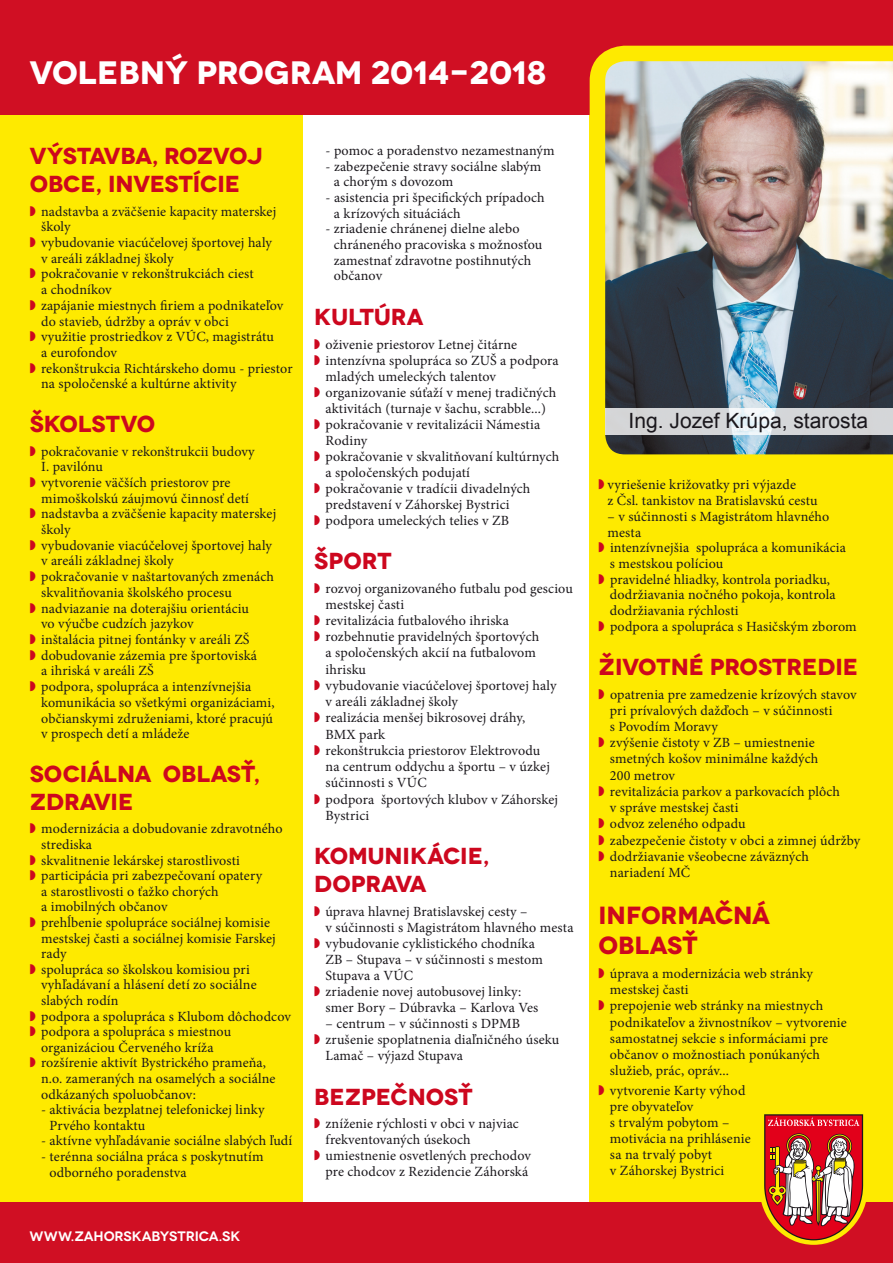
<style>
.page{position:relative;width:893px;height:1263px;background:#feea00}
.page>*{position:absolute;margin:0;border:0;box-sizing:border-box;transform-origin:0 0}
.t1{font:700 32.4px "Novecentowide";color:#fff}
.t2{font:700 24.75px/30.2px "Novecentowide";letter-spacing:-.01em;color:#cd071e}
.t3{font:700 23.1px/28.2px "Novecentowide";letter-spacing:-.01em;color:#cd071e}
.t4{font:21px "Arial";color:#1a171c}
.TEXT{font:14.1px/15.8px "Minion Pro";letter-spacing:.01em;color:#1a171c}
.t5{font:600 13.65px "Novecentowide";letter-spacing:-.005em;color:#fff}
</style>
<div class="page">
<div style="left:304px;top:0;width:285px;height:1263px;background:#fff"></div>
<div style="left:0;top:0;width:893px;height:114px;background:#d00f23"></div>
<div style="left:0;top:1203px;width:893px;height:60px;background:#d00f23"></div>
<svg style="left:759px;top:1114px;width:109px;height:131px"></svg>
<img style="left:590px;top:46px;width:303px;height:409px">
<svg style="left:605px;top:408px;width:288px;height:27px;background:#d7dadc"></svg>
<p class="t1" style="left:30px;top:53px;width:518px">VOLEBNÝ PROGRAM 2014-2018</p>
<p class="t3" style="left:30px;top:142px;width:235px">VÝSTAVBA, ROZVOJ<br>OBCE, INVESTÍCIE</p>
<p class="TEXT" style="left:41px;top:203px;width:237px">nadstavba a zväčšenie kapacity materskej školy</p>
<p class="TEXT" style="left:41px;top:235px;width:232px">vybudovanie viacúčelovej športovej haly v areáli základnej školy</p>
<p class="TEXT" style="left:41px;top:266px;width:214px">pokračovanie v rekonštrukciách ciest a chodníkov</p>
<p class="TEXT" style="left:41px;top:298px;width:244px">zapájanie miestnych firiem a podnikateľov do stavieb, údržby a opráv v obci</p>
<p class="TEXT" style="left:41px;top:329px;width:234px">využitie prostriedkov z VÚC, magistrátu a eurofondov</p>
<p class="TEXT" style="left:41px;top:360px;width:253px">rekonštrukcia Richtárskeho domu - priestor na spoločenské a kultúrne aktivity</p>
<p class="t3" style="left:30px;top:410px;width:127px">ŠKOLSTVO</p>
<p class="TEXT" style="left:41px;top:443px;width:215px">pokračovanie v rekonštrukcii budovy<br>I. pavilónu</p>
<p class="TEXT" style="left:41px;top:475px;width:209px">vytvorenie väčších priestorov pre mimoškolskú záujmovú činnosť detí</p>
<p class="TEXT" style="left:41px;top:506px;width:237px">nadstavba a zväčšenie kapacity materskej školy</p>
<p class="TEXT" style="left:41px;top:537px;width:232px">vybudovanie viacúčelovej športovej haly v areáli základnej školy</p>
<p class="TEXT" style="left:41px;top:569px;width:234px">pokračovanie v naštartovaných zmenách skvalitňovania školského procesu</p>
<p class="TEXT" style="left:41px;top:600px;width:209px">nadviazanie na doterajšiu orientáciu vo výučbe cudzích jazykov</p>
<p class="TEXT" style="left:41px;top:632px;width:210px">inštalácia pitnej fontánky v areáli ZŠ</p>
<p class="TEXT" style="left:41px;top:647px;width:217px">dobudovanie zázemia pre športoviská a ihriská v areáli ZŠ</p>
<p class="TEXT" style="left:41px;top:679px;width:235px">podpora, spolupráca a intenzívnejšia komunikácia so všetkými organizáciami, občianskymi združeniami, ktoré pracujú v prospech detí a mládeže</p>
<p class="t3" style="left:30px;top:760px;width:232px">SOCIÁLNA OBLASŤ,<br>ZDRAVIE</p>
<p class="TEXT" style="left:41px;top:821px;width:243px">modernizácia a dobudovanie zdravotného strediska</p>
<p class="TEXT" style="left:41px;top:852px;width:200px">skvalitnenie lekárskej starostlivosti</p>
<p class="TEXT" style="left:41px;top:868px;width:223px">participácia pri zabezpečovaní opatery a starostlivosti o ťažko chorých<br>a imobilných občanov</p>
<p class="TEXT" style="left:41px;top:915px;width:236px">prehĺbenie spolupráce sociálnej komisie mestskej časti a sociálnej komisie Farskej rady</p>
<p class="TEXT" style="left:41px;top:961px;width:217px">spolupráca so školskou komisiou pri vyhľadávaní a hlásení detí zo sociálne slabých rodín</p>
<p class="TEXT" style="left:41px;top:1008px;width:251px">podpora a spolupráca s Klubom dôchodcov</p>
<p class="TEXT" style="left:41px;top:1024px;width:192px">podpora a spolupráca s miestnou organizáciou Červeného kríža</p>
<p class="TEXT" style="left:41px;top:1055px;width:236px">rozšírenie aktivít Bystrického prameňa, n.o. zameraných na osamelých a sociálne odkázaných spoluobčanov:</p>
<p class="TEXT" style="left:49px;top:1102px;width:217px;text-indent:-8px">- aktivácia bezplatnej telefonickej linky<br>Prvého kontaktu</p>
<p class="TEXT" style="left:41px;top:1133px;width:253px">- aktívne vyhľadávanie sociálne slabých ľudí</p>
<p class="TEXT" style="left:49px;top:1149px;width:216px;text-indent:-8px">- terénna sociálna práca s poskytnutím odborného poradenstva</p>
<p class="t5" style="left:29px;top:1227px;width:212px">WWW.ZAHORSKABYSTRICA.SK</p>
<p class="TEXT" style="left:326px;top:142px;width:231px">- pomoc a poradenstvo nezamestnaným</p>
<p class="TEXT" style="left:334px;top:158px;width:209px;text-indent:-8px">- zabezpečenie stravy sociálne slabým a chorým s dovozom</p>
<p class="TEXT" style="left:334px;top:190px;width:212px;text-indent:-8px">- asistencia pri špecifických prípadoch a krízových situáciách</p>
<p class="TEXT" style="left:334px;top:221px;width:210px;text-indent:-8px">- zriadenie chránenej dielne alebo chráneného pracoviska s možnosťou zamestnať zdravotne postihnutých občanov</p>
<p class="t3" style="left:314px;top:303px;width:111px">KULTÚRA</p>
<p class="TEXT" style="left:326px;top:336px;width:193px">oživenie priestorov Letnej čitárne</p>
<p class="TEXT" style="left:326px;top:352px;width:235px">intenzívna spolupráca so ZUŠ a podpora mladých umeleckých talentov</p>
<p class="TEXT" style="left:326px;top:384px;width:232px">organizovanie súťaží v menej tradičných aktivitách (turnaje v šachu, scrabble...)</p>
<p class="TEXT" style="left:326px;top:416px;width:216px">pokračovanie v revitalizácii Námestia<br>Rodiny</p>
<p class="TEXT" style="left:326px;top:448px;width:235px">pokračovanie v skvalitňovaní kultúrnych a spoločenských podujatí</p>
<p class="TEXT" style="left:326px;top:480px;width:206px">pokračovanie v tradícii divadelných predstavení v Záhorskej Bystrici</p>
<p class="TEXT" style="left:326px;top:512px;width:185px">podpora umeleckých telies v ZB</p>
<p class="t3" style="left:314px;top:547px;width:79px">ŠPORT</p>
<p class="TEXT" style="left:326px;top:580px;width:249px;line-height:16.2px">rozvoj organizovaného futbalu pod gesciou mestskej časti</p>
<p class="TEXT" style="left:326px;top:613px;width:185px">revitalizácia futbalového ihriska</p>
<p class="TEXT" style="left:326px;top:629px;width:215px;line-height:16.2px">rozbehnutie pravidelných športových a spoločenských akcií na futbalovom ihrisku</p>
<p class="TEXT" style="left:326px;top:677px;width:232px;line-height:16.2px">vybudovanie viacúčelovej športovej haly v areáli základnej školy</p>
<p class="TEXT" style="left:326px;top:710px;width:201px;line-height:16.2px">realizácia menšej bikrosovej dráhy,<br>BMX park</p>
<p class="TEXT" style="left:326px;top:742px;width:226px;line-height:16.2px">rekonštrukcia priestorov Elektrovodu na centrum oddychu a športu – v úzkej súčinnosti s VÚC</p>
<p class="TEXT" style="left:326px;top:791px;width:234px;line-height:16.2px">podpora športových klubov v Záhorskej<br>Bystrici</p>
<p class="t3" style="left:314px;top:842px;width:177px">KOMUNIKÁCIE,<br>DOPRAVA</p>
<p class="TEXT" style="left:326px;top:903px;width:249px">úprava hlavnej Bratislavskej cesty –<br>v súčinnosti s Magistrátom hlavného mesta</p>
<p class="TEXT" style="left:326px;top:935px;width:219px">vybudovanie cyklistického chodníka<br>ZB – Stupava – v súčinnosti s mestom<br>Stupava a VÚC</p>
<p class="TEXT" style="left:326px;top:983px;width:214px">zriadenie novej autobusovej linky: smer Bory – Dúbravka – Karlova Ves</p>
<p class="TEXT" style="left:326px;top:1016px;width:196px">– centrum – v súčinnosti s DPMB</p>
<p class="TEXT" style="left:326px;top:1031px;width:235px">zrušenie spoplatnenia diaľničného úseku<br>Lamač – výjazd Stupava</p>
<p class="t3" style="left:314px;top:1083px;width:160px">BEZPEČNOSŤ</p>
<p class="TEXT" style="left:326px;top:1116px;width:195px">zníženie rýchlosti v obci v najviac frekventovaných úsekoch</p>
<p class="TEXT" style="left:326px;top:1148px;width:207px">umiestnenie osvetlených prechodov pre chodcov z Rezidencie Záhorská</p>
<p class="t4" style="left:629px;top:407px;width:241px">Ing. Jozef Krúpa, starosta</p>
<p class="TEXT" style="left:608px;top:476px;width:212px">vyriešenie križovatky pri výjazde<br>z Čsl. tankistov na Bratislavskú cestu</p>
<p class="TEXT" style="left:608px;top:508px;width:223px">– v súčinnosti s Magistrátom hlavného mesta</p>
<p class="TEXT" style="left:610px;top:540px;width:238px">intenzívnejšia spolupráca a komunikácia s mestskou políciou</p>
<p class="TEXT" style="left:610px;top:571px;width:227px">pravidelné hliadky, kontrola poriadku, dodržiavania nočného pokoja, kontrola dodržiavania rýchlosti</p>
<p class="TEXT" style="left:610px;top:618px;width:248px">podpora a spolupráca s Hasičským zborom</p>
<p class="t3" style="left:599px;top:653px;width:261px">ŽIVOTNÉ PROSTREDIE</p>
<p class="TEXT" style="left:610px;top:686px;width:248px;line-height:16.2px">opatrenia pre zamedzenie krízových stavov pri prívalových dažďoch – v súčinnosti<br>s Povodím Moravy</p>
<p class="TEXT" style="left:610px;top:735px;width:210px;line-height:16.2px">zvýšenie čistoty v ZB – umiestnenie smetných košov minimálne každých<br>200 metrov</p>
<p class="TEXT" style="left:610px;top:783px;width:232px;line-height:16.2px">revitalizácia parkov a parkovacích plôch v správe mestskej časti</p>
<p class="TEXT" style="left:610px;top:816px;width:137px">odvoz zeleného odpadu</p>
<p class="TEXT" style="left:610px;top:832px;width:252px">zabezpečenie čistoty v obci a zimnej údržby</p>
<p class="TEXT" style="left:610px;top:848px;width:200px;line-height:16.2px">dodržiavanie všeobecne záväzných nariadení MČ</p>
<p class="t2" style="left:599px;top:900px;width:173px">INFORMAČNÁ<br>OBLASŤ</p>
<p class="TEXT" style="left:610px;top:965px;width:204px">úprava a modernizácia web stránky mestskej časti</p>
<p class="TEXT" style="left:610px;top:998px;width:238px;line-height:16.2px">prepojenie web stránky na miestnych podnikateľov a živnostníkov – vytvorenie samostatnej sekcie s informáciami pre občanov o možnostiach ponúkaných služieb, prác, opráv...</p>
<p class="TEXT" style="left:610px;top:1083px;width:142px">vytvorenie Karty výhod pre obyvateľov<br>s trvalým pobytom – motivácia na prihlásenie sa na trvalý pobyt<br>v Záhorskej Bystrici</p>
</div>
